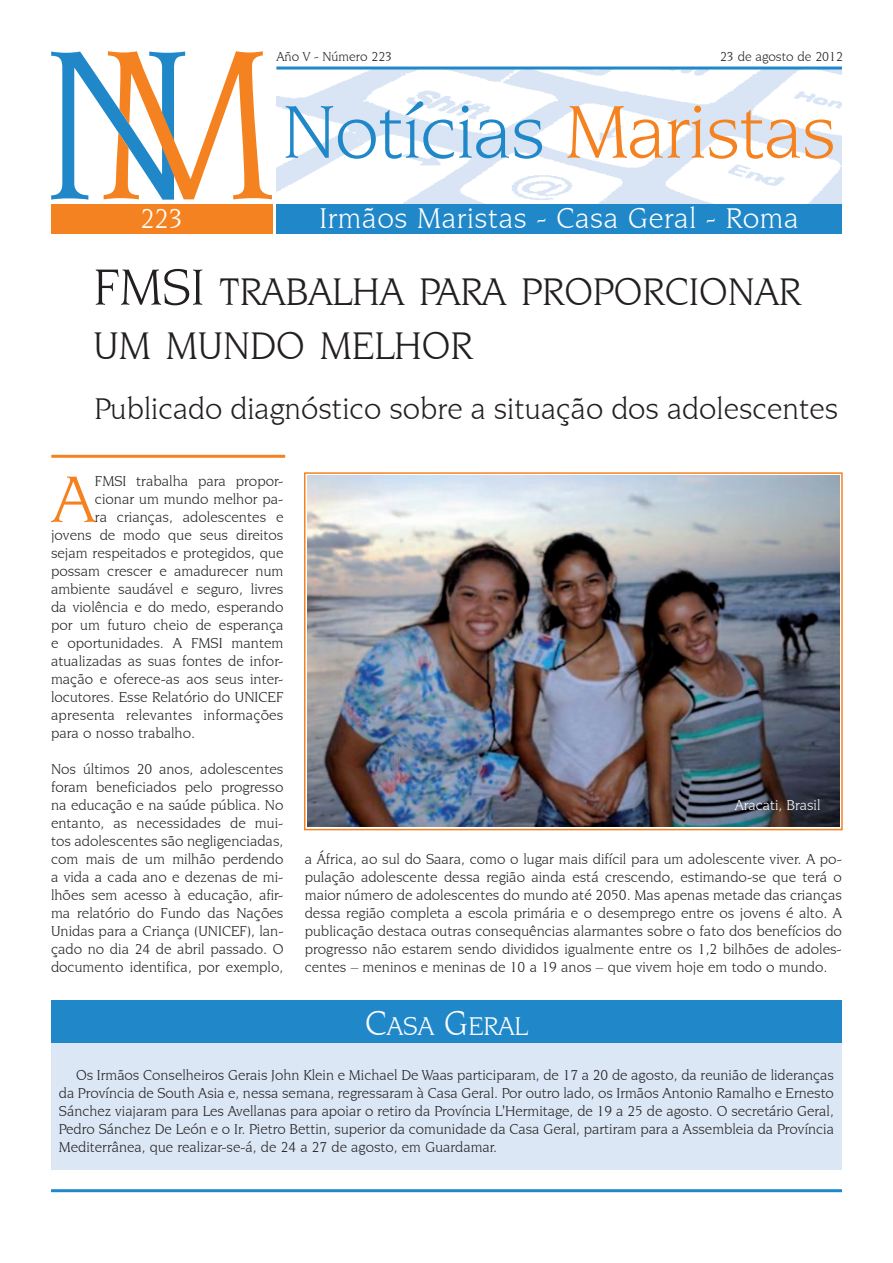
<style>
.page{position:relative;width:893px;height:1263px;background:#fff}
.page>*{position:absolute;margin:0;border:0;box-sizing:border-box;transform-origin:0 0}
.t1{font:79.5px "Novarese IT Cby BT";letter-spacing:-.015em;color:#2088c9}
.t2{font:70.2px "Novarese IT Cby BT";color:#f58220}
.t3{font:40.5px/54px "Novarese IT Cby BT";color:#231f20}
.t4{font:31.5px "Novarese IT Cby BT";color:#231f20}
.t5{font:30px "Novarese IT Cby BT";letter-spacing:.02em;color:#fff}
.t6{font:28.5px "Novarese IT Cby BT";color:#fff}
.t7{font:27px "Novarese IT Cby BT";color:#fff}
.t8{font:15px/18px "Novarese IT Cby BT";color:#231f20;text-align:justify}
.t9{font:15px "Novarese IT Cby BT";color:#fff}
.t10{font:13.5px "Novarese IT Cby BT";color:#231f20}
.s1{color:#f58220}
.s2{font-size:54px}
.s3{font-size:36px}
</style>
<div class="page">
<img style="left:276px;top:70px;width:566px;height:134px">
<hr style="left:276px;top:67px;width:566px;height:3px;background:#2088c9">
<div style="left:276px;top:204px;width:566px;height:30px;background:#2088c9"></div>
<svg style="left:51px;top:51px;width:221px;height:149px"></svg>
<hr style="left:51px;top:1189px;width:791px;height:3px;background:#2088c9">
<div style="left:51px;top:1043px;width:791px;height:126px;background:#dbe7f5"></div>
<div style="left:51px;top:204px;width:221px;height:30px;background:#f58220"></div>
<hr style="left:51px;top:455px;width:234px;height:3px;background:#f58220">
<div style="left:51px;top:1000px;width:791px;height:43px;background:#2088c9"></div>
<img style="left:307px;top:476px;width:532px;height:351px">
<div style="left:304px;top:472px;width:539px;height:358px;border:2px solid #f58220"></div>
<p class="t10" style="left:276px;top:49px;width:117px">Año V - Número 223</p>
<p class="t10" style="left:720px;top:49px;width:125px">23 de agosto de 2012</p>
<h3 class="t6" style="left:140px;top:202px;width:45px">223</h3>
<h1 class="t1" style="left:282px;top:85px;width:555px">Notícias <span class="s1">Maristas</span></h1>
<h3 class="t5" style="left:320px;top:201px;width:481px">Irmãos Maristas - Casa Geral - Roma</h3>
<h3 class="t3" style="left:94px;top:264px;width:709px"><span class="s2">FMSI</span> TRABALHA PARA PROPORCIONAR<br>UM MUNDO MELHOR</h3>
<h3 class="t4" style="left:94px;top:390px;width:745px">Publicado diagnóstico sobre a situação dos adolescentes</h3>
<h2 class="t2" style="left:52px;top:457px;width:44px">A</h2>
<p class="t8" style="left:95px;top:472px;width:190px">FMSI trabalha para propor-</p>
<p class="t8" style="left:95px;top:490px;width:190px">cionar um mundo melhor pa-</p>
<p class="t8" style="left:95px;top:508px;width:190px">ra crianças, adolescentes e</p>
<p class="t8" style="left:51px;top:526px;width:234px">jovens de modo que seus direitos</p>
<p class="t8" style="left:51px;top:544px;width:234px">sejam respeitados e protegidos, que</p>
<p class="t8" style="left:51px;top:562px;width:234px">possam crescer e amadurecer num</p>
<p class="t8" style="left:51px;top:580px;width:234px">ambiente saudável e seguro, livres</p>
<p class="t8" style="left:51px;top:598px;width:234px">da violência e do medo, esperando</p>
<p class="t8" style="left:51px;top:616px;width:234px">por um futuro cheio de esperança</p>
<p class="t8" style="left:51px;top:634px;width:234px">e oportunidades. A FMSI mantem</p>
<p class="t8" style="left:51px;top:652px;width:234px">atualizadas as suas fontes de infor-</p>
<p class="t8" style="left:51px;top:670px;width:234px">mação e oferece-as aos seus inter-</p>
<p class="t8" style="left:51px;top:688px;width:234px">locutores. Esse Relatório do UNICEF</p>
<p class="t8" style="left:51px;top:706px;width:234px">apresenta relevantes informações</p>
<p class="t8" style="left:51px;top:724px;width:146px">para o nosso trabalho.</p>
<p class="t8" style="left:51px;top:760px;width:234px">Nos últimos 20 anos, adolescentes foram beneficiados pelo progresso na educação e na saúde pública. No entanto, as necessidades de mui&shy;tos adolescentes são negligenciadas, com mais de um milhão perdendo a vida a cada ano e dezenas de mi&shy;lhões sem acesso à educação, afir&shy;ma relatório do Fundo das Nações Unidas para a Criança (UNICEF), lan&shy;çado no dia 24 de abril passado. O documento identifica, por exemplo,</p>
<p class="t9" style="left:735px;top:796px;width:87px">Aracati, Brasil</p>
<p class="t8" style="left:305px;top:850px;width:539px">a África, ao sul do Saara, como o lugar mais difícil para um adolescente viver. A po&shy;pulação adolescente dessa região ainda está crescendo, estimando-se que terá o maior número de adolescentes do mundo até 2050. Mas apenas metade das crianças dessa região completa a escola primária e o desemprego entre os jovens é alto. A publicação destaca outras consequências alarmantes sobre o fato dos benefícios do progresso não estarem sendo divididos igualmente entre os 1,2 bilhões de adoles&shy;centes – meninos e meninas de 10 a 19 anos – que vivem hoje em todo o mundo.</p>
<h3 class="t7" style="left:365px;top:1010px;width:164px"><span class="s3">C</span>ASA <span class="s3">G</span>ERAL</h3>
<p class="t8" style="left:59px;top:1066px;width:776px;text-indent:17px">Os Irmãos Conselheiros Gerais John Klein e Michael De Waas participaram, de 17 a 20 de agosto, da reunião de lideranças da Província de South Asia e, nessa semana, regressaram à Casa Geral. Por outro lado, os Irmãos Antonio Ramalho e Ernesto Sánchez viajaram para Les Avellanas para apoiar o retiro da Província L'Hermitage, de 19 a 25 de agosto. O secretário Geral, Pedro Sánchez De León e o Ir. Pietro Bettin, superior da comunidade da Casa Geral, partiram para a Assembleia da Província Mediterrânea, que realizar-se-á, de 24 a 27 de agosto, em Guardamar.</p>
</div>
